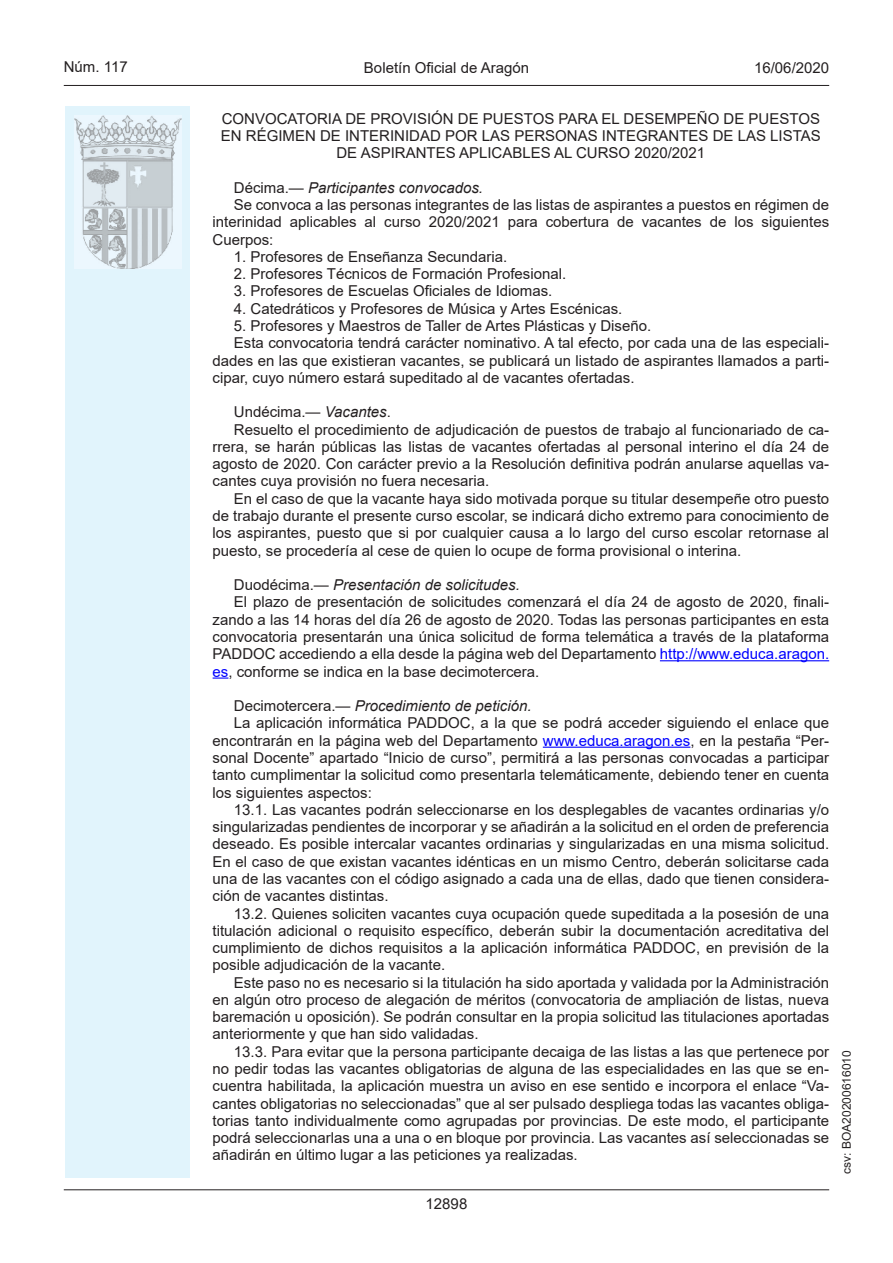
<style>
.page{position:relative;width:893px;height:1263px;background:#fff}
.page>*{position:absolute;margin:0;border:0;box-sizing:border-box;transform-origin:0 0}
.inicio_de_parrafo{font:15px/17.2px "Arial";color:#231f20;text-align:justify}
.center{font:15px/17.2px "Arial";color:#231f20;text-align:center}
.inicio_de_parrafo-2{font:italic 15px "Arial";color:#231f20}
.t1{font:15px "Arial MT2";color:#231f20}
.t2{font:12px "Arial MT2";color:#231f20}
.s1{font-style:normal}
.s2{font-style:italic}
.s3{font-family:"Arial MT2"}
.s4{color:#00f}
.s5{font-family:"Arial MT2";color:#00f}
</style>
<div class="page">
<div style="left:65px;top:106px;width:125px;height:1072px;background:#e1f4fc"></div>
<img style="left:75px;top:115px;width:106px;height:153px">
<hr style="left:64px;top:85px;width:765px;height:1px;background:#231f20">
<hr style="left:64px;top:1189px;width:765px;height:1px;background:#231f20">
<hr style="left:660px;top:660px;width:169px;height:1px;background:#00f">
<svg style="left:213px;top:677px;width:15px;height:2px"></svg>
<hr style="left:543px;top:747px;width:147px;height:1px;background:#00f">
<p class="t1" style="left:64px;top:57px;width:65px">Núm. 117</p>
<p class="inicio_de_parrafo" style="left:364px;top:59px;width:167px">Boletín Oficial de Aragón</p>
<p class="t1" style="left:754px;top:57px;width:77px">16/06/2020</p>
<p class="center" style="left:221px;top:110px;width:601px">CONVOCATORIA DE PROVISIÓN DE PUESTOS PARA EL DESEMPEÑO DE PUESTOS<br>EN RÉGIMEN DE INTERINIDAD POR LAS PERSONAS INTEGRANTES DE LAS LISTAS<br>DE ASPIRANTES APLICABLES AL CURSO 2020/2021</p>
<p class="inicio_de_parrafo-2" style="left:234px;top:178px;width:251px"><span class="s1">Décima.—</span> Participantes convocados.</p>
<p class="inicio_de_parrafo" style="left:213px;top:196px;width:618px;text-indent:21px">Se convoca a las personas integrantes de las listas de aspirantes a puestos en régimen de interinidad aplicables al curso 2020/2021 para cobertura de vacantes de los siguientes Cuerpos:</p>
<p class="inicio_de_parrafo" style="left:234px;top:248px;width:275px">1. Profesores de Enseñanza Secundaria.</p>
<p class="inicio_de_parrafo" style="left:234px;top:265px;width:334px">2. Profesores Técnicos de Formación Profesional.</p>
<p class="inicio_de_parrafo" style="left:234px;top:282px;width:320px">3. Profesores de Escuelas Oficiales de Idiomas.</p>
<p class="inicio_de_parrafo" style="left:234px;top:300px;width:390px">4. Catedráticos y Profesores de Música y Artes Escénicas.</p>
<p class="inicio_de_parrafo" style="left:234px;top:317px;width:419px">5. Profesores y Maestros de Taller de Artes Plásticas y Diseño.</p>
<p class="inicio_de_parrafo" style="left:213px;top:334px;width:618px;text-indent:21px">Esta convocatoria tendrá carácter nominativo. A tal efecto, por cada una de las especiali&shy;dades en las que existieran vacantes, se publicará un listado de aspirantes llamados a parti&shy;cipar, cuyo número estará supeditado al de vacantes ofertadas.</p>
<p class="inicio_de_parrafo" style="left:234px;top:403px;width:159px">Undécima.— <span class="s2">Vacantes</span><span class="s3">.</span></p>
<p class="inicio_de_parrafo" style="left:213px;top:421px;width:618px;text-indent:21px">Resuelto el procedimiento de adjudicación de puestos de trabajo al funcionariado de ca&shy;rrera, se harán públicas las listas de vacantes ofertadas al personal interino el día 24 de agosto de 2020. Con carácter previo a la Resolución definitiva podrán anularse aquellas va&shy;cantes cuya provisión no fuera necesaria.</p>
<p class="inicio_de_parrafo" style="left:213px;top:490px;width:618px;text-indent:21px">En el caso de que la vacante haya sido motivada porque su titular desempeñe otro puesto de trabajo durante el presente curso escolar, se indicará dicho extremo para conocimiento de los aspirantes, puesto que si por cualquier causa a lo largo del curso escolar retornase al puesto, se procedería al cese de quien lo ocupe de forma provisional o interina.</p>
<p class="inicio_de_parrafo-2" style="left:234px;top:575px;width:287px"><span class="s1">Duodécima.—</span> Presentación de solicitudes.</p>
<p class="inicio_de_parrafo" style="left:213px;top:593px;width:618px;text-indent:21px">El plazo de presentación de solicitudes comenzará el día 24 de agosto de 2020, finali&shy;zando a las 14 horas del día 26 de agosto de 2020. Todas las personas participantes en esta convocatoria presentarán una única solicitud de forma telemática a través de la plataforma PADDOC accediendo a ella desde la página web del Departamento <span class="s4">http://www.educa.aragon. </span><span class="s5">es</span>, conforme se indica en la base decimotercera.</p>
<p class="inicio_de_parrafo-2" style="left:234px;top:696px;width:299px"><span class="s1">Decimotercera.—</span> Procedimiento de petición.</p>
<p class="inicio_de_parrafo" style="left:213px;top:714px;width:618px;text-indent:21px">La aplicación informática PADDOC, a la que se podrá acceder siguiendo el enlace que encontrarán en la página web del Departamento <span class="s4">www.educa.aragon.es</span>, en la pestaña “Per&shy;sonal Docente” apartado “Inicio de curso”, permitirá a las personas convocadas a participar tanto cumplimentar la solicitud como presentarla telemáticamente, debiendo tener en cuenta los siguientes aspectos:</p>
<p class="inicio_de_parrafo" style="left:213px;top:801px;width:618px;text-indent:21px">13.1. Las vacantes podrán seleccionarse en los desplegables de vacantes ordinarias y/o singularizadas pendientes de incorporar y se añadirán a la solicitud en el orden de preferencia deseado. Es posible intercalar vacantes ordinarias y singularizadas en una misma solicitud.<br>En el caso de que existan vacantes idénticas en un mismo Centro, deberán solicitarse cada una de las vacantes con el código asignado a cada una de ellas, dado que tienen considera&shy;ción de vacantes distintas.</p>
<p class="inicio_de_parrafo" style="left:213px;top:904px;width:618px;text-indent:21px">13.2. Quienes soliciten vacantes cuya ocupación quede supeditada a la posesión de una titulación adicional o requisito específico, deberán subir la documentación acreditativa del cumplimiento de dichos requisitos a la aplicación informática PADDOC, en previsión de la posible adjudicación de la vacante.</p>
<p class="inicio_de_parrafo" style="left:213px;top:974px;width:618px;text-indent:21px">Este paso no es necesario si la titulación ha sido aportada y validada por la Administración en algún otro proceso de alegación de méritos (convocatoria de ampliación de listas, nueva baremación u oposición). Se podrán consultar en la propia solicitud las titulaciones aportadas anteriormente y que han sido validadas.</p>
<p class="inicio_de_parrafo" style="left:213px;top:1043px;width:618px;text-indent:21px">13.3. Para evitar que la persona participante decaiga de las listas a las que pertenece por no pedir todas las vacantes obligatorias de alguna de las especialidades en las que se en&shy;cuentra habilitada, la aplicación muestra un aviso en ese sentido e incorpora el enlace “Va&shy;cantes obligatorias no seleccionadas” que al ser pulsado despliega todas las vacantes obliga&shy;torias tanto individualmente como agrupadas por provincias. De este modo, el participante podrá seleccionarlas una a una o en bloque por provincia. Las vacantes así seleccionadas se añadirán en último lugar a las peticiones ya realizadas.</p>
<p class="t1" style="left:426px;top:1193px;width:43px">12898</p>
<p class="t2" style="left:838px;top:1174px;width:125px;rotate:-90deg">csv: BOA20200616010</p>
</div>
